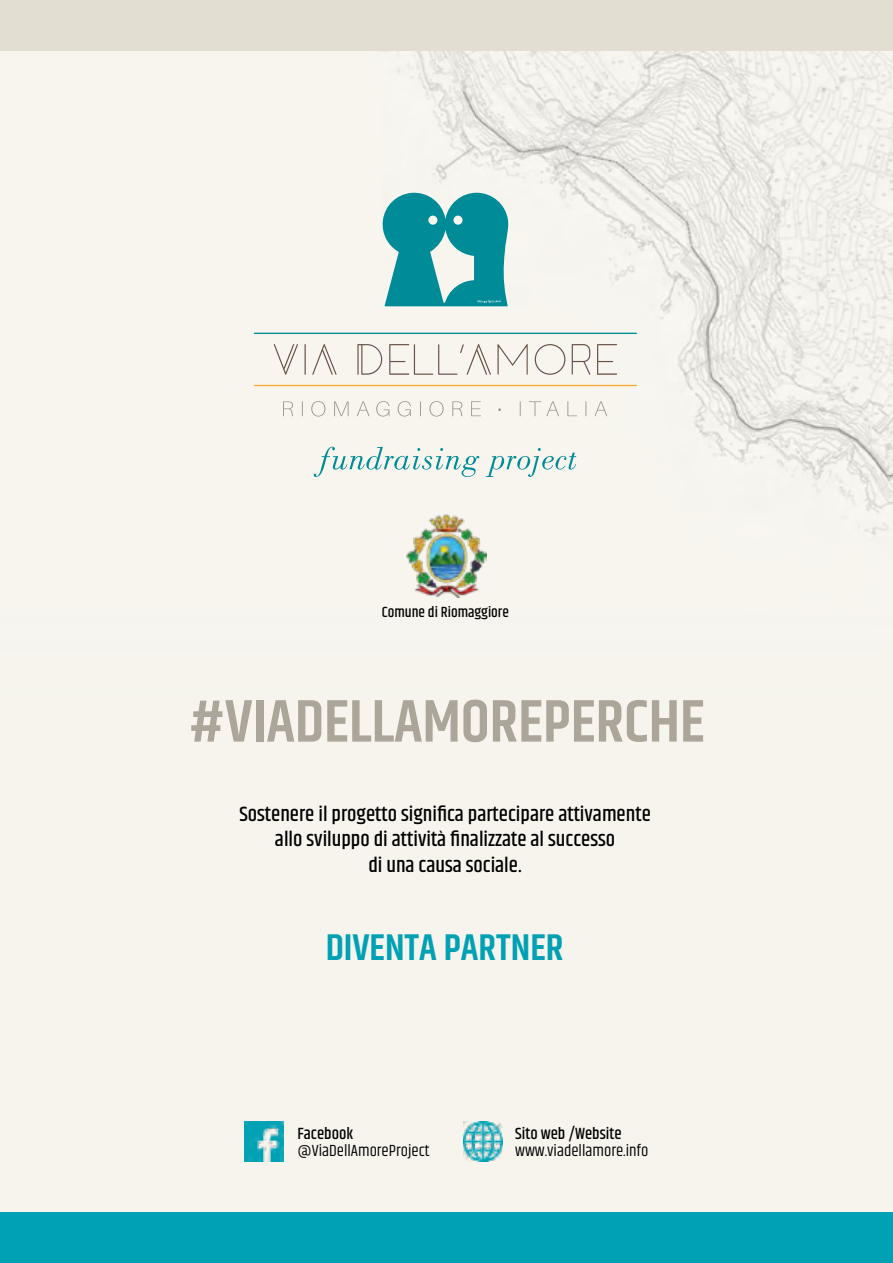
<style>
.page{position:relative;width:893px;height:1263px;background:#fff}
.page>*{position:absolute;margin:0;border:0;box-sizing:border-box;transform-origin:0 0}
.t1{font:600 60.45px "Khand";color:#aca599}
.t2{font:600 37.5px "Khand";color:#00a1b4}
.t3{font:500 21px/25.2px "Khand";color:#000;text-align:center}
.t4{font:16.5px "Khand";color:#000}
.t5{font:500 16.5px "Khand";color:#000}
.t6{font:500 15px "Khand";color:#000}
</style>
<div class="page">
<div style="left:0;top:50px;width:893px;height:1162px;background:#f6f4ed"></div>
<img style="left:244px;top:1122px;width:40px;height:39px">
<svg style="left:274px;top:344px;width:343px;height:31px;background:#e6e2db"></svg>
<svg style="left:283px;top:401px;width:324px;height:15px;background:#edebe3"></svg>
<svg style="left:381px;top:191px;width:127px;height:115px;background:#40a6ae"></svg>
<svg style="left:314px;top:447px;width:165px;height:30px;background:#d2e5e1"></svg>
<svg style="left:486px;top:448px;width:90px;height:29px;background:#d2e5e1"></svg>
<hr style="left:254px;top:333px;width:383px;height:1px;background:#008b98">
<hr style="left:254px;top:385px;width:383px;height:1px;background:#f8ab39">
<div style="left:0;top:1212px;width:893px;height:51px;background:#00a1b4"></div>
<div style="left:0;top:0;width:893px;height:50px;background:#e2ded2"></div>
<img style="left:406px;top:515px;width:80px;height:82px">
<img style="left:463px;top:1122px;width:40px;height:39px">
<p class="t6" style="left:382px;top:603px;width:129px">Comune di Riomaggiore</p>
<h1 class="t1" style="left:189px;top:681px;width:517px">#VIADELLAMOREPERCHE</h1>
<p class="t3" style="left:239px;top:803px;width:413px">Sostenere il progetto significa partecipare attivamente allo sviluppo di attività finalizzate al successo<br>di una causa sociale.</p>
<h2 class="t2" style="left:326px;top:922px;width:239px">DIVENTA PARTNER</h2>
<p class="t5" style="left:298px;top:1123px;width:57px">Facebook</p>
<p class="t4" style="left:298px;top:1140px;width:133px">@ViaDellAmoreProject</p>
<p class="t5" style="left:515px;top:1123px;width:108px">Sito web /Website</p>
<p class="t4" style="left:515px;top:1140px;width:135px">www.viadellamore.info</p>
</div>
